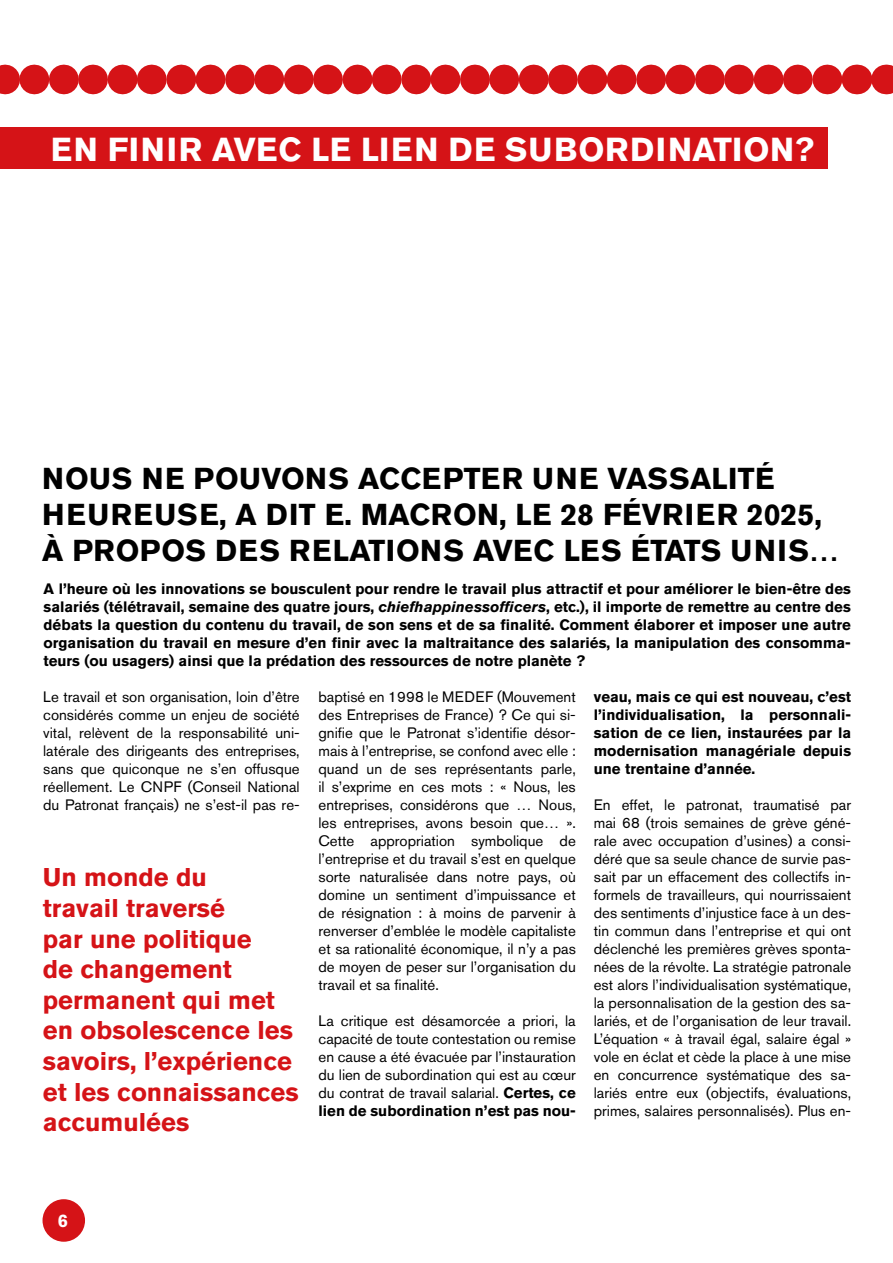
<style>
.page{position:relative;width:893px;height:1263px;background:#fff}
.page>*{position:absolute;margin:0;border:0;box-sizing:border-box;transform-origin:0 0}
.t1{font:700 33px "Akzidenz Grotesk Pro";letter-spacing:.03em;color:#fff}
.t2{font:700 30px/36px "Akzidenz Grotesk Pro";letter-spacing:.01em;color:#000}
.t3{font:700 25.5px/30.6px "Akzidenz Grotesk Pro";color:#d51317}
.t4{font:700 18px "Akzidenz Grotesk Pro";color:#fff}
.t5{font:15px/18px "Akzidenz Grotesk Pro";color:#000;text-align:justify}
.t6{font:700 15px/18px "Akzidenz Grotesk Pro";color:#000;text-align:justify}
.s1{font-style:italic}
.s2{font-weight:700}
</style>
<div class="page">
<div style="left:0;top:128px;width:686px;height:41px;background:#d51317"></div>
<svg style="left:886px;top:65px;width:1px;height:29px"></svg>
<svg style="left:856px;top:65px;width:1px;height:29px"></svg>
<svg style="left:0;top:65px;width:827px;height:29px"></svg>
<div style="left:43px;top:1199px;width:42px;height:43px;background:#d51317;border-radius:50%"></div>
<div style="left:42px;top:128px;width:786px;height:41px;background:#d51317"></div>
<h1 class="t1" style="left:51px;top:128px;width:765px">EN FINIR AVEC LE LIEN DE SUBORDINATION?</h1>
<h2 class="t2" style="left:42px;top:460px;width:798px">NOUS NE POUVONS ACCEPTER UNE VASSALITÉ<br>HEUREUSE, A DIT E. MACRON, LE 28 FÉVRIER 2025,<br>À PROPOS DES RELATIONS AVEC LES ÉTATS UNIS…</h2>
<p class="t6" style="left:44px;top:580px;width:809px">A l’heure où les innovations se bousculent pour rendre le travail plus attractif et pour améliorer le bien-être des salariés (télétravail, semaine des quatre jours, <span class="s1">chiefhappinessofficers</span>, etc.), il importe de remettre au centre des débats la question du contenu du travail, de son sens et de sa finalité. Comment élaborer et imposer une autre organisation du travail en mesure d’en finir avec la maltraitance des salariés, la manipulation des consomma&shy;teurs (ou usagers) ainsi que la prédation des ressources de notre planète ?</p>
<p class="t5" style="left:43px;top:688px;width:258px">Le travail et son organisation, loin d’être considérés comme un enjeu de société vital, relèvent de la responsabilité uni&shy;latérale des dirigeants des entreprises, sans que quiconque ne s’en offusque réellement. Le CNPF (Conseil National du Patronat français) ne s’est-il pas re-</p>
<p class="t5" style="left:318px;top:688px;width:259px">baptisé en 1998 le MEDEF (Mouvement des Entreprises de France) ? Ce qui si&shy;gnifie que le Patronat s’identifie désor&shy;mais à l’entreprise, se confond avec elle : quand un de ses représentants parle, il s’exprime en ces mots : « Nous, les entreprises, considérons que … Nous, les entreprises, avons besoin que… ».<br>Cette appropriation symbolique de l’entreprise et du travail s’est en quelque sorte naturalisée dans notre pays, où domine un sentiment d’impuissance et de résignation : à moins de parvenir à renverser d’emblée le modèle capitaliste et sa rationalité économique, il n’y a pas de moyen de peser sur l’organisation du travail et sa finalité.</p>
<p class="t5" style="left:318px;top:1012px;width:259px">La critique est désamorcée a priori, la capacité de toute contestation ou remise en cause a été évacuée par l’instauration du lien de subordination qui est au cœur du contrat de travail salarial. <span class="s2">Certes, ce lien de subordination n’est pas nou-</span></p>
<h3 class="t3" style="left:43px;top:862px;width:257px">Un monde du<br>travail traversé<br>par une politique<br>de changement permanent qui met en obsolescence les savoirs, l’expérience et les connaissances accumulées</h3>
<p class="t6" style="left:594px;top:688px;width:259px">veau, mais ce qui est nouveau, c’est l’individualisation, la personnali&shy;sation de ce lien, instaurées par la modernisation managériale depuis une trentaine d’année.</p>
<p class="t5" style="left:594px;top:796px;width:259px">En effet, le patronat, traumatisé par mai 68 (trois semaines de grève géné&shy;rale avec occupation d’usines) a consi&shy;déré que sa seule chance de survie pas&shy;sait par un effacement des collectifs in&shy;formels de travailleurs, qui nourrissaient des sentiments d’injustice face à un des&shy;tin commun dans l’entreprise et qui ont déclenché les premières grèves sponta&shy;nées de la révolte. La stratégie patronale est alors l’individualisation systématique, la personnalisation de la gestion des sa&shy;lariés, et de l’organisation de leur travail.<br>L’équation « à travail égal, salaire égal » vole en éclat et cède la place à une mise en concurrence systématique des sa&shy;lariés entre eux (objectifs, évaluations, primes, salaires personnalisés). Plus en-</p>
<p class="t4" style="left:58px;top:1209px;width:12px">6</p>
</div>
